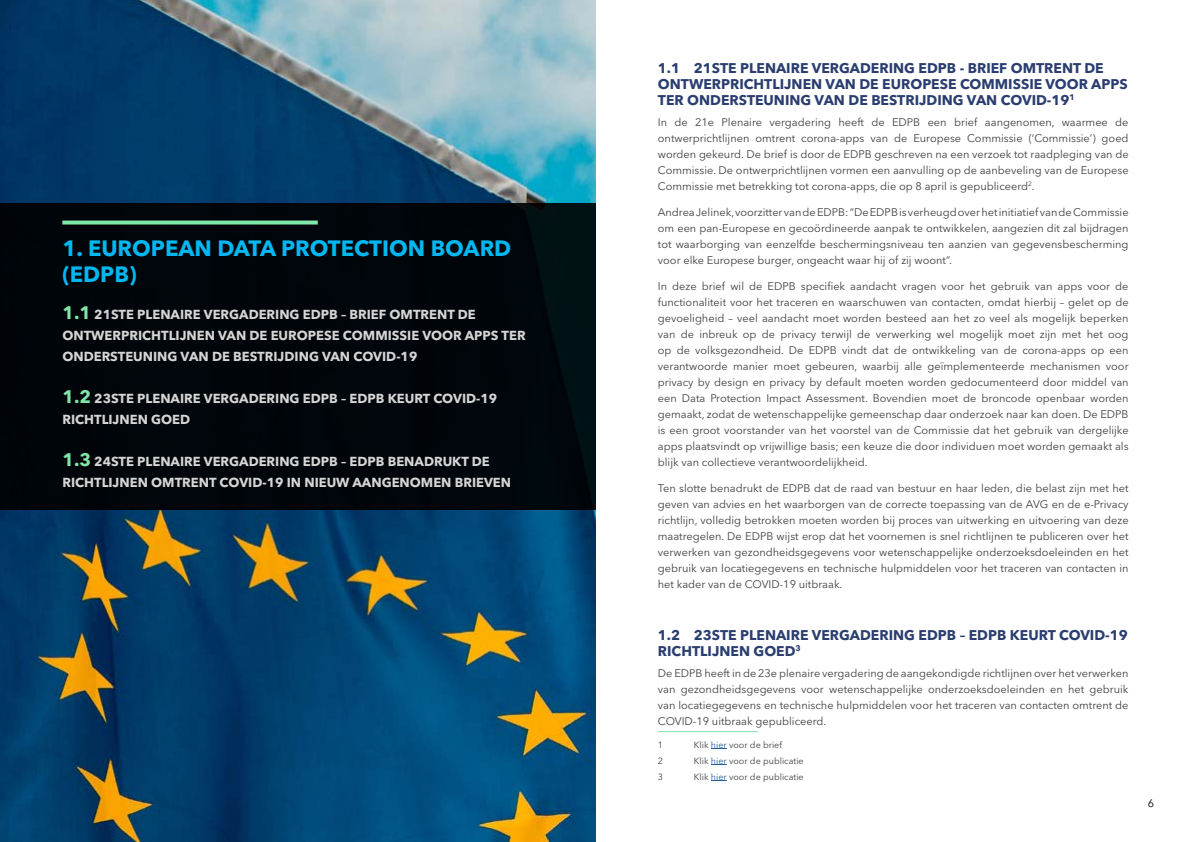
<style>
.page{position:relative;width:1191px;height:842px;background:#fff}
.page>*{position:absolute;margin:0;border:0;box-sizing:border-box;transform-origin:0 0}
.t1{font:700 22px/26px "Avenir Next LT Pro";color:#00b8f1}
.t2{font:700 14px/16px "Avenir Next LT Pro";color:#2b3e70}
.t3{font:700 13px/21px "Avenir Next LT Pro";color:#d5d5d5}
.t4{font:11px/16px "Avenir Next LT Pro";color:#404040;text-align:justify}
.t5{font:11px "Avenir Next LT Pro";color:#000}
.t6{font:9px "Avenir Next LT Pro";color:#404040}
.s1{font-size:18px;color:#81e6a9}
.s2{color:#215e9e}
</style>
<div class="page">
<img style="left:0;top:0;width:595px;height:842px">
<hr style="left:658px;top:731px;width:100px;height:1px;background:#81e6a9">
<svg style="left:711px;top:748px;width:16px;height:1px"></svg>
<svg style="left:711px;top:764px;width:16px;height:1px"></svg>
<svg style="left:711px;top:780px;width:16px;height:1px"></svg>
<div style="left:0;top:203px;width:595px;height:306px;background:#00050a"></div>
<svg style="left:62px;top:221px;width:256px;height:4px"></svg>
<h1 class="t1" style="left:62px;top:235px;width:450px">1. EUROPEAN DATA PROTECTION BOARD (EDPB)</h1>
<p class="t3" style="left:62px;top:303px;width:465px"><span class="s1">1.1</span> 21STE PLENAIRE VERGADERING EDPB – BRIEF OMTRENT DE<br>ONTWERPRICHTLIJNEN VAN DE EUROPESE COMMISSIE VOOR APPS TER<br>ONDERSTEUNING VAN DE BESTRIJDING VAN COVID-19</p>
<p class="t3" style="left:62px;top:387px;width:436px"><span class="s1">1.2</span> 23STE PLENAIRE VERGADERING EDPB – EDPB KEURT COVID-19<br>RICHTLIJNEN GOED</p>
<p class="t3" style="left:62px;top:450px;width:450px"><span class="s1">1.3</span> 24STE PLENAIRE VERGADERING EDPB – EDPB BENADRUKT DE<br>RICHTLIJNEN OMTRENT COVID-19 IN NIEUW AANGENOMEN BRIEVEN</p>
<p class="t2" style="left:658px;top:60px;width:471px">1.1 21STE PLENAIRE VERGADERING EDPB - BRIEF OMTRENT DE<br>ONTWERPRICHTLIJNEN VAN DE EUROPESE COMMISSIE VOOR APPS<br>TER ONDERSTEUNING VAN DE BESTRIJDING VAN COVID-19<sup>1</sup></p>
<p class="t4" style="left:658px;top:114px;width:472px">In de 21e Plenaire vergadering heeft de EDPB een brief aangenomen, waarmee de ontwerprichtlijnen omtrent corona-apps van de Europese Commissie (‘Commissie’) goed worden gekeurd. De brief is door de EDPB geschreven na een verzoek tot raadpleging van de Commissie. De ontwerprichtlijnen vormen een aanvulling op de aanbeveling van de Europese Commissie met betrekking tot corona-apps, die op 8 april is gepubliceerd<sup>2</sup>.</p>
<p class="t4" style="left:658px;top:204px;width:472px">Andrea Jelinek, voorzitter van de EDPB: “De EDPB is verheugd over het initiatief van de Commissie om een pan-Europese en gecoördineerde aanpak te ontwikkelen, aangezien dit zal bijdragen tot waarborging van eenzelfde beschermingsniveau ten aanzien van gegevensbescherming voor elke Europese burger, ongeacht waar hij of zij woont”.</p>
<p class="t4" style="left:658px;top:278px;width:472px">In deze brief wil de EDPB specifiek aandacht vragen voor het gebruik van apps voor de functionaliteit voor het traceren en waarschuwen van contacten, omdat hierbij – gelet op de gevoeligheid – veel aandacht moet worden besteed aan het zo veel als mogelijk beperken van de inbreuk op de privacy terwijl de verwerking wel mogelijk moet zijn met het oog op de volksgezondheid. De EDPB vindt dat de ontwikkeling van de corona-apps op een verantwoorde manier moet gebeuren, waarbij alle geïmplementeerde mechanismen voor privacy by design en privacy by default moeten worden gedocumenteerd door middel van een Data Protection Impact Assessment. Bovendien moet de broncode openbaar worden gemaakt, zodat de wetenschappelijke gemeenschap daar onderzoek naar kan doen. De EDPB is een groot voorstander van het voorstel van de Commissie dat het gebruik van dergelijke apps plaatsvindt op vrijwillige basis; een keuze die door individuen moet worden gemaakt als blijk van collectieve verantwoordelijkheid.</p>
<p class="t4" style="left:658px;top:480px;width:472px">Ten slotte benadrukt de EDPB dat de raad van bestuur en haar leden, die belast zijn met het geven van advies en het waarborgen van de correcte toepassing van de AVG en de e-Privacy richtlijn, volledig betrokken moeten worden bij proces van uitwerking en uitvoering van deze maatregelen. De EDPB wijst erop dat het voornemen is snel richtlijnen te publiceren over het verwerken van gezondheidsgegevens voor wetenschappelijke onderzoeksdoeleinden en het gebruik van locatiegegevens en technische hulpmiddelen voor het traceren van contacten in het kader van de COVID-19 uitbraak.</p>
<p class="t2" style="left:658px;top:627px;width:471px">1.2 23STE PLENAIRE VERGADERING EDPB – EDPB KEURT COVID-19<br>RICHTLIJNEN GOED<sup>3</sup></p>
<p class="t4" style="left:658px;top:665px;width:472px">De EDPB heeft in de 23e plenaire vergadering de aangekondigde richtlijnen over het verwerken van gezondheidsgegevens voor wetenschappelijke onderzoeksdoeleinden en het gebruik van locatiegegevens en technische hulpmiddelen voor het traceren van contacten omtrent de COVID-19 uitbraak gepubliceerd.</p>
<p class="t6" style="left:658px;top:739px;width:7px">1</p>
<p class="t6" style="left:694px;top:739px;width:90px">Klik <span class="s2">hier</span> voor de brief</p>
<p class="t6" style="left:658px;top:755px;width:7px">2</p>
<p class="t6" style="left:694px;top:755px;width:111px">Klik <span class="s2">hier</span> voor de publicatie</p>
<p class="t6" style="left:658px;top:771px;width:7px">3</p>
<p class="t6" style="left:694px;top:771px;width:111px">Klik <span class="s2">hier</span> voor de publicatie</p>
<p class="t5" style="left:1147px;top:797px;width:8px">6</p>
</div>
